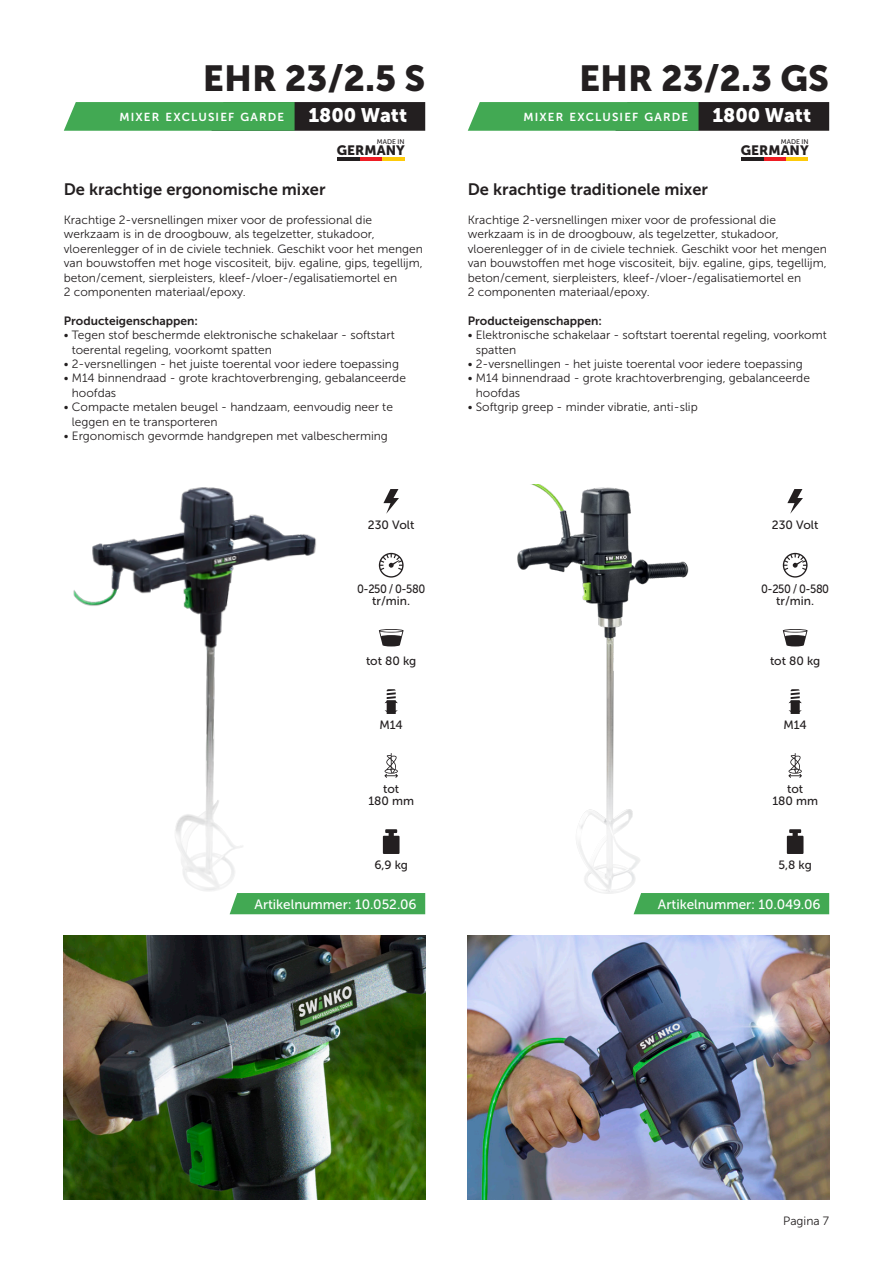
<style>
.page{position:relative;width:893px;height:1263px;background:#fff}
.page>*{position:absolute;margin:0;border:0;box-sizing:border-box;transform-origin:0 0}
.t1{font:36px "Museo Sans 900";color:#231f20}
.t2{font:19.5px "Museo Sans 900";color:#fff}
.t3{font:16.5px "Museo Sans 700";color:#231f20}
.t4{font:13.5px "Museo Sans 500";color:#fff}
.t5{font:13.5px "Museo Sans 900";color:#231f20}
.t6{font:12px/14.4px "Museo Sans 300";color:#231f20}
.t7{font:12px/12px "Museo Sans 500";color:#231f20;text-align:center}
.t8{font:12px "Museo Sans 700";color:#231f20}
.t9{font:12px/12px "Museo Sans 500";letter-spacing:-.04em;color:#231f20;text-align:center;scale:.92 1}
.t10{font:11.55px "Museo Sans 700";letter-spacing:.1em;color:#fff}
.t11{font:6.75px "Museo Sans 500";color:#231f20}
</style>
<div class="page">
<img style="left:73px;top:487px;width:243px;height:427px">
<img style="left:517px;top:485px;width:172px;height:429px">
<svg style="left:64px;top:102px;width:361px;height:29px;background:#3b7944"></svg>
<svg style="left:468px;top:102px;width:361px;height:29px;background:#3b7944"></svg>
<hr style="left:382px;top:157px;width:22px;height:3px;background:#feca0a">
<hr style="left:359px;top:157px;width:23px;height:3px;background:#ee1d23">
<hr style="left:337px;top:157px;width:22px;height:3px;background:#231f20">
<hr style="left:786px;top:157px;width:22px;height:3px;background:#feca0a">
<hr style="left:763px;top:157px;width:23px;height:3px;background:#ee1d23">
<hr style="left:741px;top:157px;width:22px;height:3px;background:#231f20">
<svg style="left:379px;top:629px;width:25px;height:17px"></svg>
<svg style="left:383px;top:829px;width:17px;height:25px"></svg>
<svg style="left:383px;top:489px;width:16px;height:25px"></svg>
<svg style="left:384px;top:753px;width:14px;height:25px"></svg>
<svg style="left:379px;top:553px;width:25px;height:25px"></svg>
<svg style="left:385px;top:689px;width:13px;height:25px"></svg>
<svg style="left:783px;top:629px;width:24px;height:17px"></svg>
<svg style="left:787px;top:829px;width:16px;height:25px"></svg>
<svg style="left:787px;top:489px;width:16px;height:25px"></svg>
<svg style="left:788px;top:753px;width:14px;height:25px"></svg>
<svg style="left:783px;top:553px;width:24px;height:25px"></svg>
<svg style="left:788px;top:689px;width:14px;height:25px"></svg>
<div style="left:230px;top:893px;width:195px;height:21px;background:#42a953"></div>
<div style="left:634px;top:893px;width:195px;height:21px;background:#42a953"></div>
<img style="left:64px;top:935px;width:361px;height:264px">
<img style="left:468px;top:935px;width:361px;height:264px">
<h1 class="t1" style="left:203px;top:58px;width:224px">EHR 23/2.5 S</h1>
<h1 class="t1" style="left:579px;top:58px;width:252px">EHR 23/2.3 GS</h1>
<h2 class="t2" style="left:308px;top:105px;width:100px">1800 Watt</h2>
<h2 class="t2" style="left:712px;top:105px;width:100px">1800 Watt</h2>
<p class="t11" style="left:377px;top:138px;width:29px">MADE IN</p>
<p class="t5" style="left:337px;top:143px;width:69px">GERMANY</p>
<p class="t10" style="left:119px;top:111px;width:166px">MIXER EXCLUSIEF GARDE</p>
<p class="t10" style="left:523px;top:111px;width:166px">MIXER EXCLUSIEF GARDE</p>
<p class="t11" style="left:781px;top:138px;width:29px">MADE IN</p>
<p class="t5" style="left:741px;top:143px;width:69px">GERMANY</p>
<h3 class="t3" style="left:64px;top:180px;width:263px">De krachtige ergonomische mixer</h3>
<p class="t6" style="left:64px;top:213px;width:361px">Krachtige 2-versnellingen mixer voor de professional die werkzaam is in de droogbouw, als tegelzetter, stukadoor, vloerenlegger of in de civiele techniek. Geschikt voor het mengen van bouwstoffen met hoge viscositeit, bijv. egaline, gips, tegellijm, beton/cement, sierpleisters, kleef-/vloer-/egalisatiemortel en<br>2 componenten materiaal/epoxy.</p>
<p class="t8" style="left:64px;top:314px;width:136px">Producteigenschappen:</p>
<p class="t6" style="left:72px;top:328px;width:325px;text-indent:-8px">• Tegen stof beschermde elektronische schakelaar - softstart toerental regeling, voorkomt spatten</p>
<p class="t6" style="left:64px;top:357px;width:337px">• 2-versnellingen - het juiste toerental voor iedere toepassing</p>
<p class="t6" style="left:72px;top:371px;width:336px;text-indent:-8px">• M14 binnendraad - grote krachtoverbrenging, gebalanceerde hoofdas</p>
<p class="t6" style="left:72px;top:400px;width:323px;text-indent:-8px">• Compacte metalen beugel - handzaam, eenvoudig neer te leggen en te transporteren</p>
<p class="t6" style="left:64px;top:429px;width:326px">• Ergonomisch gevormde handgrepen met valbescherming</p>
<h3 class="t3" style="left:468px;top:180px;width:242px">De krachtige traditionele mixer</h3>
<p class="t6" style="left:468px;top:213px;width:361px">Krachtige 2-versnellingen mixer voor de professional die werkzaam is in de droogbouw, als tegelzetter, stukadoor, vloerenlegger of in de civiele techniek. Geschikt voor het mengen van bouwstoffen met hoge viscositeit, bijv. egaline, gips, tegellijm, beton/cement, sierpleisters, kleef-/vloer-/egalisatiemortel en<br>2 componenten materiaal/epoxy.</p>
<p class="t8" style="left:468px;top:314px;width:136px">Producteigenschappen:</p>
<p class="t6" style="left:476px;top:328px;width:352px;text-indent:-8px">• Elektronische schakelaar - softstart toerental regeling, voorkomt spatten</p>
<p class="t6" style="left:468px;top:357px;width:337px">• 2-versnellingen - het juiste toerental voor iedere toepassing</p>
<p class="t6" style="left:476px;top:371px;width:336px;text-indent:-8px">• M14 binnendraad - grote krachtoverbrenging, gebalanceerde hoofdas</p>
<p class="t6" style="left:468px;top:400px;width:232px">• Softgrip greep - minder vibratie, anti-slip</p>
<p class="t7" style="left:368px;top:519px;width:48px">230 Volt</p>
<p class="t7" style="left:772px;top:519px;width:48px">230 Volt</p>
<p class="t9" style="left:357px;top:583px;width:75px">0-250 / 0-580 tr/min.</p>
<p class="t9" style="left:761px;top:583px;width:75px">0-250 / 0-580 tr/min.</p>
<p class="t7" style="left:366px;top:655px;width:52px">tot 80 kg</p>
<p class="t7" style="left:770px;top:655px;width:52px">tot 80 kg</p>
<p class="t7" style="left:380px;top:719px;width:25px">M14</p>
<p class="t7" style="left:783px;top:719px;width:25px">M14</p>
<p class="t7" style="left:368px;top:783px;width:47px">tot<br>180 mm</p>
<p class="t7" style="left:772px;top:783px;width:47px">tot<br>180 mm</p>
<p class="t7" style="left:374px;top:859px;width:35px">6,9 kg</p>
<p class="t7" style="left:778px;top:859px;width:35px">5,8 kg</p>
<p class="t4" style="left:255px;top:897px;width:164px">Artikelnummer: 10.052.06</p>
<p class="t4" style="left:658px;top:897px;width:164px">Artikelnummer: 10.049.06</p>
<p class="t6" style="left:783px;top:1214px;width:48px">Pagina 7</p>
</div>
